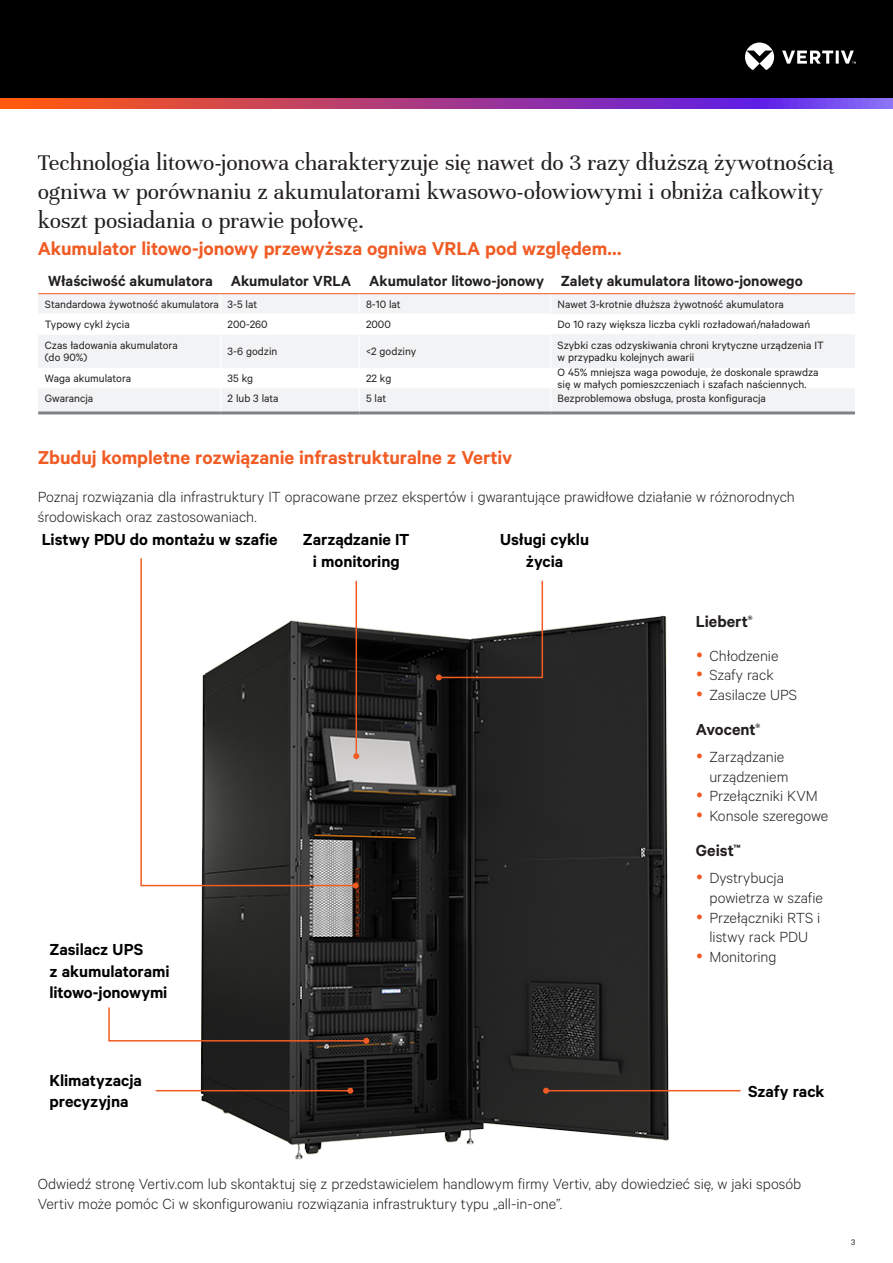
<style>
.page{position:relative;width:893px;height:1263px;background:#fff}
.page>*{position:absolute;margin:0;border:0;box-sizing:border-box;transform-origin:0 0}
.Vertiv_Lead-in{font:24px/28.8px "Unna";letter-spacing:-.005em;color:#231f20}
.Vertiv_Orange_Main_Heading{font:600 21px "Calibre";letter-spacing:-.005em;color:#f15b24}
.Vertiv_Heading{font:600 18px/21.6px "Calibre";letter-spacing:-.005em;color:#000;text-align:center}
.Vertiv_Heading-2{font:600 18px "Calibre";color:#231f20}
.Vertiv_Body_Text{font:300 16.5px/19.8px "Calibre";letter-spacing:-.005em;color:#231f20}
.Gray_Column_Heading{font:600 16.5px "Calibre";color:#231f20}
.Table_Body{font:12px/12px "Calibre";color:#231f20}
.t1{font:9px "Calibre";color:#231f20}
</style>
<div class="page">
<div style="left:0;top:0;width:893px;height:108px;background:#000"></div>
<svg style="left:745px;top:43px;width:111px;height:27px"></svg>
<svg style="left:0;top:98px;width:893px;height:11px"></svg>
<svg style="left:38px;top:294px;width:817px;height:117px;fill:#f2f3f4"></svg>
<hr style="left:38px;top:313px;width:183px;height:1px;background:#fff">
<hr style="left:221px;top:313px;width:138px;height:1px;background:#fff">
<svg style="left:220px;top:294px;width:1px;height:40px"></svg>
<hr style="left:359px;top:313px;width:192px;height:1px;background:#fff">
<svg style="left:359px;top:294px;width:1px;height:40px"></svg>
<svg style="left:550px;top:294px;width:1px;height:40px"></svg>
<hr style="left:38px;top:334px;width:183px;height:1px;background:#fff">
<hr style="left:221px;top:334px;width:138px;height:1px;background:#fff">
<hr style="left:220px;top:335px;width:1px;height:33px;background:#fff">
<hr style="left:359px;top:334px;width:192px;height:1px;background:#fff">
<hr style="left:359px;top:335px;width:1px;height:33px;background:#fff">
<hr style="left:550px;top:335px;width:1px;height:33px;background:#fff">
<svg style="left:220px;top:368px;width:1px;height:43px"></svg>
<svg style="left:359px;top:368px;width:1px;height:43px"></svg>
<svg style="left:550px;top:368px;width:1px;height:43px"></svg>
<hr style="left:38px;top:293px;width:183px;height:1px;background:#f15b24">
<hr style="left:221px;top:293px;width:138px;height:1px;background:#f15b24">
<hr style="left:359px;top:293px;width:192px;height:1px;background:#f15b24">
<hr style="left:551px;top:293px;width:304px;height:1px;background:#f15b24">
<hr style="left:38px;top:411px;width:183px;height:3px;background:#808285">
<hr style="left:221px;top:411px;width:138px;height:3px;background:#808285">
<hr style="left:359px;top:411px;width:192px;height:3px;background:#808285">
<hr style="left:551px;top:411px;width:304px;height:3px;background:#808285">
<img style="left:201px;top:615px;width:470px;height:545px">
<svg style="left:140px;top:558px;width:217px;height:329px"></svg>
<svg style="left:353px;top:882px;width:6px;height:6px"></svg>
<svg style="left:436px;top:580px;width:108px;height:100px"></svg>
<hr style="left:356px;top:581px;width:1px;height:175px;background:#f15b24">
<svg style="left:353px;top:753px;width:6px;height:6px"></svg>
<hr style="left:156px;top:1090px;width:194px;height:1px;background:#f15b24">
<svg style="left:347px;top:1088px;width:6px;height:6px"></svg>
<hr style="left:546px;top:1090px;width:194px;height:1px;background:#f15b24">
<svg style="left:543px;top:1088px;width:6px;height:6px"></svg>
<svg style="left:108px;top:1006px;width:261px;height:38px"></svg>
<p class="Vertiv_Lead-in" style="left:38px;top:149px;width:797px">Technologia litowo-jonowa charakteryzuje się nawet do 3 razy dłuższą żywotnością ogniwa w porównaniu z akumulatorami kwasowo-ołowiowymi i obniża całkowity koszt posiadania o prawie połowę.</p>
<p class="Vertiv_Orange_Main_Heading" style="left:38px;top:236px;width:585px">Akumulator litowo-jonowy przewyższa ogniwa VRLA pod względem…</p>
<p class="Gray_Column_Heading" style="left:48px;top:271px;width:166px">Właściwość akumulatora</p>
<p class="Gray_Column_Heading" style="left:231px;top:271px;width:122px">Akumulator VRLA</p>
<p class="Gray_Column_Heading" style="left:369px;top:271px;width:176px">Akumulator litowo-jonowy</p>
<p class="Gray_Column_Heading" style="left:561px;top:271px;width:243px">Zalety akumulatora litowo-jonowego</p>
<p class="Table_Body" style="left:45px;top:297px;width:175px">Standardowa żywotność akumulatora</p>
<p class="Table_Body" style="left:228px;top:297px;width:31px">3-5 lat</p>
<p class="Table_Body" style="left:366px;top:297px;width:36px">8-10 lat</p>
<p class="Table_Body" style="left:558px;top:298px;width:228px">Nawet 3-krotnie dłuższa żywotność akumulatora</p>
<p class="Table_Body" style="left:45px;top:318px;width:86px">Typowy cykl życia</p>
<p class="Table_Body" style="left:228px;top:318px;width:42px">200-260</p>
<p class="Table_Body" style="left:366px;top:318px;width:26px">2000</p>
<p class="Table_Body" style="left:558px;top:318px;width:254px">Do 10 razy większa liczba cykli rozładowań/naładowań</p>
<p class="Table_Body" style="left:45px;top:339px;width:134px">Czas ładowania akumulatora (do 90%)</p>
<p class="Table_Body" style="left:228px;top:345px;width:51px">3-6 godzin</p>
<p class="Table_Body" style="left:366px;top:345px;width:52px">&lt;2 godziny</p>
<p class="Table_Body" style="left:558px;top:339px;width:268px">Szybki czas odzyskiwania chroni krytyczne urządzenia IT w przypadku kolejnych awarii</p>
<p class="Table_Body" style="left:45px;top:372px;width:88px">Waga akumulatora</p>
<p class="Table_Body" style="left:228px;top:372px;width:27px">35 kg</p>
<p class="Table_Body" style="left:366px;top:372px;width:27px">22 kg</p>
<p class="Table_Body" style="left:558px;top:366px;width:263px">O 45% mniejsza waga powoduje, że doskonale sprawdza się w małych pomieszczeniach i szafach naściennych.</p>
<p class="Table_Body" style="left:45px;top:392px;width:50px">Gwarancja</p>
<p class="Table_Body" style="left:228px;top:392px;width:53px">2 lub 3 lata</p>
<p class="Table_Body" style="left:366px;top:392px;width:22px">5 lat</p>
<p class="Table_Body" style="left:558px;top:392px;width:210px">Bezproblemowa obsługa, prosta konfiguracja</p>
<p class="Vertiv_Orange_Main_Heading" style="left:38px;top:445px;width:476px">Zbuduj kompletne rozwiązanie infrastrukturalne z Vertiv</p>
<p class="Vertiv_Body_Text" style="left:38px;top:486px;width:759px">Poznaj rozwiązania dla infrastruktury IT opracowane przez ekspertów i gwarantujące prawidłowe działanie w różnorodnych środowiskach oraz zastosowaniach.</p>
<p class="Vertiv_Heading" style="left:42px;top:528px;width:237px">Listwy PDU do montażu w szafie</p>
<p class="Vertiv_Heading" style="left:303px;top:528px;width:108px">Zarządzanie IT i monitoring</p>
<p class="Vertiv_Heading" style="left:500px;top:528px;width:90px">Usługi cyklu życia</p>
<p class="Vertiv_Heading" style="left:50px;top:938px;width:122px;text-align:left">Zasilacz UPS<br>z akumulatorami litowo-jonowymi</p>
<p class="Vertiv_Heading-2" style="left:696px;top:611px;width:58px">Liebert<sup>®</sup></p>
<p class="Vertiv_Body_Text" style="left:709px;top:645px;width:71px">Chłodzenie</p>
<p class="Vertiv_Body_Text" style="left:709px;top:665px;width:66px">Szafy rack</p>
<p class="Vertiv_Body_Text" style="left:709px;top:684px;width:89px">Zasilacze UPS</p>
<p class="Vertiv_Heading-2" style="left:696px;top:719px;width:66px">Avocent<sup>®</sup></p>
<p class="Vertiv_Body_Text" style="left:709px;top:746px;width:80px">Zarządzanie urządzeniem</p>
<p class="Vertiv_Body_Text" style="left:709px;top:786px;width:110px">Przełączniki KVM</p>
<p class="Vertiv_Body_Text" style="left:709px;top:805px;width:120px">Konsole szeregowe</p>
<p class="Vertiv_Heading-2" style="left:696px;top:840px;width:46px">Geist<sup>™</sup></p>
<p class="Vertiv_Body_Text" style="left:709px;top:867px;width:115px">Dystrybucja powietrza w szafie</p>
<p class="Vertiv_Body_Text" style="left:709px;top:907px;width:112px">Przełączniki RTS i listwy rack PDU</p>
<p class="Vertiv_Body_Text" style="left:709px;top:946px;width:69px">Monitoring</p>
<p class="Vertiv_Heading" style="left:50px;top:1069px;width:94px;text-align:left">Klimatyzacja precyzyjna</p>
<p class="Vertiv_Heading" style="left:748px;top:1079px;width:78px">Szafy rack</p>
<p class="Vertiv_Body_Text" style="left:38px;top:1173px;width:765px">Odwiedź stronę Vertiv.com lub skontaktuj się z przedstawicielem handlowym firmy Vertiv, aby dowiedzieć się, w jaki sposób<br>Vertiv może pomóc Ci w skonfigurowaniu rozwiązania infrastruktury typu „all-in-one”.</p>
<p class="t1" style="left:851px;top:1236px;width:6px">3</p>
</div>
